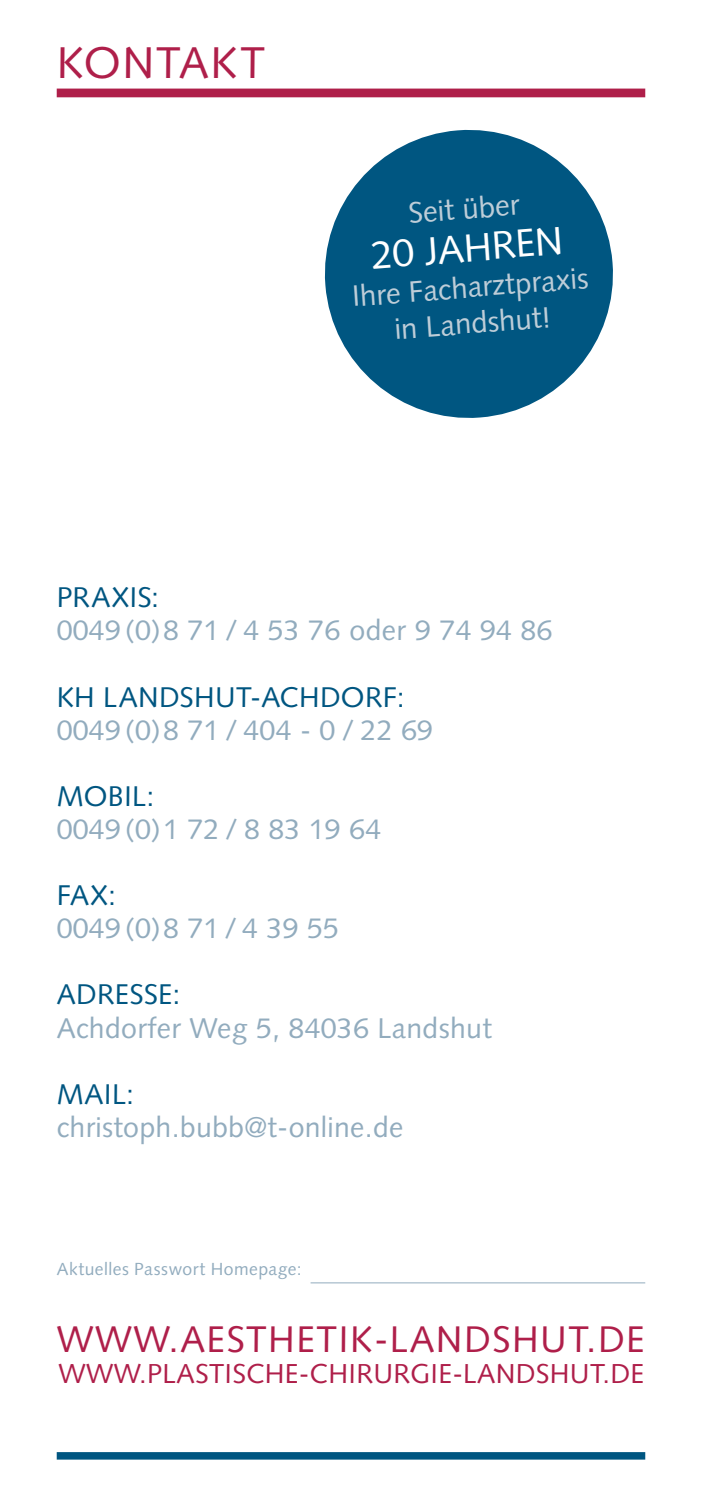
<style>
.page{position:relative;width:702px;height:1489px;background:#fff}
.page>*{position:absolute;margin:0;border:0;box-sizing:border-box;transform-origin:0 0}
.t1{font:44.5px "Syntax LT";letter-spacing:.04em;color:#af1f4a}
.t2{font:39.25px "Syntax LT";color:#fff}
.t3{font:37px "Syntax LT";letter-spacing:.04em;color:#af1f4a}
.t4{font:29.5px/36px "Syntax LT";color:#becdd8;text-align:center}
.t5{font:28.5px "Syntax LT";letter-spacing:.01em;color:#92acbe}
.t6{font:28.5px "Syntax LT";letter-spacing:.01em;color:#005681}
.t7{font:27.5px "Syntax LT";letter-spacing:.01em;color:#af1f4a}
.t8{font:17.5px "Syntax LT";letter-spacing:.025em;color:#92acbe}
</style>
<div class="page">
<div style="left:57px;top:89px;width:588px;height:8px;background:#af1f4a"></div>
<svg style="left:324px;top:129px;width:289px;height:289px;fill:#005681"></svg>
<hr style="left:310px;top:1282px;width:335px;height:1px;background:#92acbe">
<svg style="left:57px;top:1452px;width:588px;height:7px;background:#045882"></svg>
<h1 class="t1" style="left:57px;top:36px;width:210px">KONTAKT</h1>
<p class="t4" style="left:407px;top:195px;width:113px;rotate:-4deg">Seit über</p>
<h2 class="t2" style="left:369px;top:231px;width:194px;rotate:-4deg">20 JAHREN</h2>
<p class="t4" style="left:351px;top:277px;width:238px;rotate:-4deg">Ihre Facharztpraxis in Landshut!</p>
<p class="t6" style="left:57px;top:580px;width:104px">PRAXIS:</p>
<p class="t5" style="left:57px;top:613px;width:497px">0049 (0)8 71 / 4 53 76 oder 9 74 94 86</p>
<p class="t6" style="left:57px;top:679px;width:349px">KH LANDSHUT-ACHDORF:</p>
<p class="t5" style="left:57px;top:713px;width:378px">0049 (0)8 71 / 404 - 0 / 22 69</p>
<p class="t6" style="left:57px;top:779px;width:99px">MOBIL:</p>
<p class="t5" style="left:57px;top:812px;width:326px">0049 (0)1 72 / 8 83 19 64</p>
<p class="t6" style="left:57px;top:878px;width:61px">FAX:</p>
<p class="t5" style="left:57px;top:911px;width:284px">0049 (0)8 71 / 4 39 55</p>
<p class="t6" style="left:57px;top:977px;width:125px">ADRESSE:</p>
<p class="t5" style="left:57px;top:1010px;width:436px">Achdorfer Weg 5, 84036 Landshut</p>
<p class="t6" style="left:57px;top:1076px;width:79px">MAIL:</p>
<p class="t5" style="left:57px;top:1110px;width:348px">christoph.bubb@t-online.de</p>
<p class="t8" style="left:57px;top:1258px;width:246px">Aktuelles Passwort Homepage:</p>
<p class="t3" style="left:57px;top:1316px;width:589px">WWW.AESTHETIK-LANDSHUT.DE</p>
<p class="t7" style="left:59px;top:1357px;width:587px">WWW.PLASTISCHE-CHIRURGIE-LANDSHUT.DE</p>
</div>
